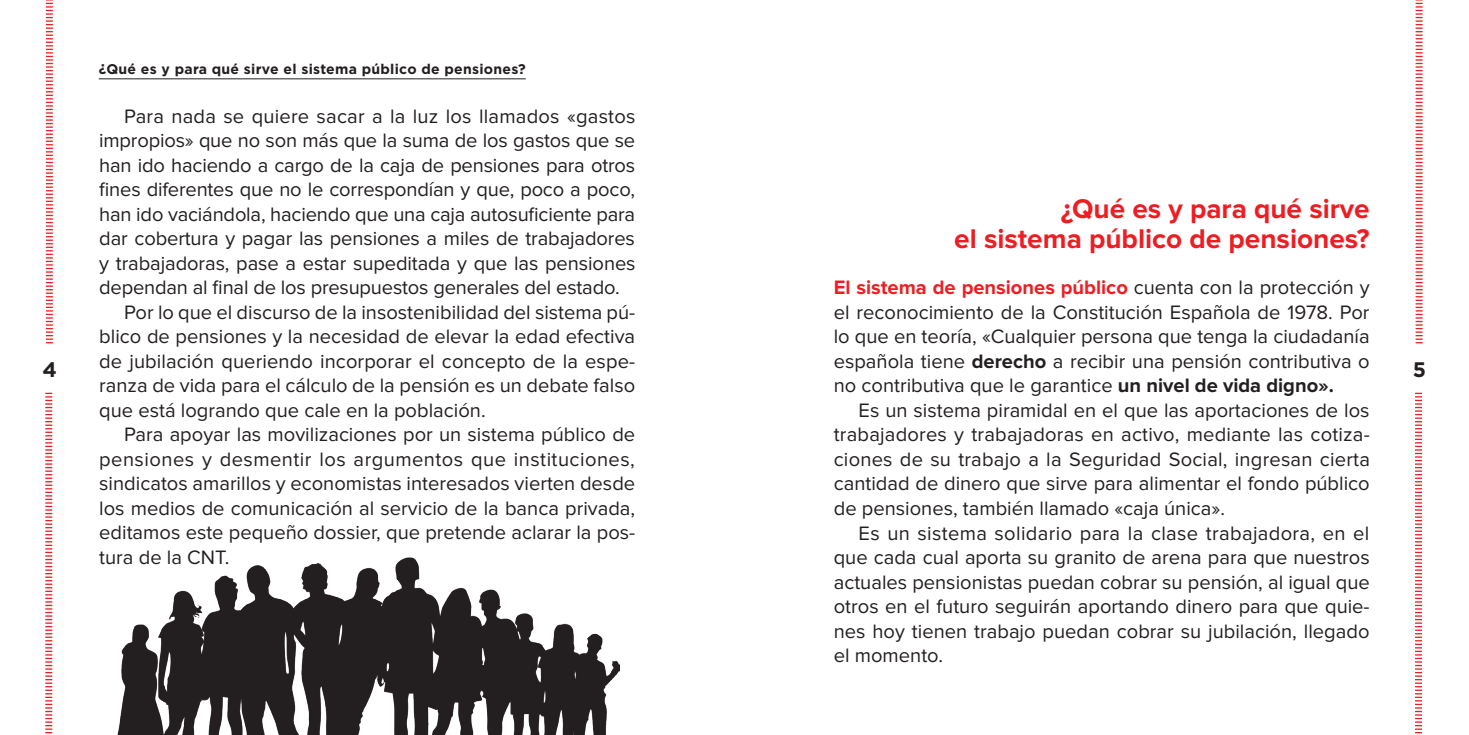
<style>
.page{position:relative;width:1469px;height:735px;background:#fff}
.page>*{position:absolute;margin:0;border:0;box-sizing:border-box;transform-origin:0 0}
.t1{font:700 28px/29.8px "Proxima Nova";color:#ee1d23;text-align:right}
.t2{font:700 21px "Gotham";color:#231f20}
.t3{font:20.12px/24.5px "Proxima Nova";color:#231f20;text-align:justify}
.t4{font:20.12px "Proxima Nova";letter-spacing:.025em;color:#231f20}
.t5{font:700 14px "Gotham";letter-spacing:.02em;color:#231f20}
.s1{font-weight:700;color:#ee1d23}
.s2{font-weight:700}
</style>
<div class="page">
<svg style="left:1415px;top:0;width:7px;height:343px"></svg>
<svg style="left:1415px;top:392px;width:6px;height:342px"></svg>
<hr style="left:99px;top:78px;width:427px;height:1px;background:#231f20">
<svg style="left:46px;top:0;width:7px;height:343px"></svg>
<svg style="left:45px;top:392px;width:7px;height:342px"></svg>
<img style="left:117px;top:557px;width:502px;height:177px">
<p class="t5" style="left:99px;top:60px;width:428px">¿Qué es y para qué sirve el sistema público de pensiones?</p>
<p class="t3" style="left:124px;top:104px;width:513px">Para nada se quiere sacar a la luz los llamados «gastos</p>
<p class="t3" style="left:99px;top:129px;width:537px">impropios» que no son más que la suma de los gastos que se</p>
<p class="t3" style="left:99px;top:153px;width:537px">han ido haciendo a cargo de la caja de pensiones para otros</p>
<p class="t3" style="left:99px;top:178px;width:537px">fines diferentes que no le correspondían y que, poco a poco,</p>
<p class="t3" style="left:99px;top:202px;width:537px">han ido vaciándola, haciendo que una caja autosuficiente para</p>
<p class="t3" style="left:99px;top:227px;width:537px">dar cobertura y pagar las pensiones a miles de trabajadores</p>
<p class="t3" style="left:99px;top:251px;width:538px">y trabajadoras, pase a estar supeditada y que las pensiones</p>
<p class="t3" style="left:99px;top:276px;width:522px">dependan al final de los presupuestos generales del estado.</p>
<p class="t3" style="left:124px;top:300px;width:513px">Por lo que el discurso de la insostenibilidad del sistema pú-</p>
<p class="t3" style="left:99px;top:325px;width:537px">blico de pensiones y la necesidad de elevar la edad efectiva</p>
<p class="t3" style="left:99px;top:349px;width:537px">de jubilación queriendo incorporar el concepto de la espe-</p>
<p class="t3" style="left:99px;top:374px;width:537px">ranza de vida para el cálculo de la pensión es un debate falso</p>
<p class="t3" style="left:99px;top:398px;width:388px">que está logrando que cale en la población.</p>
<p class="t3" style="left:124px;top:423px;width:512px">Para apoyar las movilizaciones por un sistema público de</p>
<p class="t4" style="left:99px;top:449px;width:537px">pensiones y desmentir los argumentos que instituciones,</p>
<p class="t3" style="left:99px;top:472px;width:537px">sindicatos amarillos y economistas interesados vierten desde</p>
<p class="t3" style="left:99px;top:496px;width:537px">los medios de comunicación al servicio de la banca privada,</p>
<p class="t3" style="left:99px;top:521px;width:537px">editamos este pequeño dossier, que pretende aclarar la pos-</p>
<p class="t3" style="left:99px;top:545px;width:132px">tura de la CNT.</p>
<h1 class="t1" style="left:954px;top:195px;width:417px">¿Qué es y para qué sirve<br>el sistema público de pensiones?</h1>
<p class="t3" style="left:833px;top:276px;width:537px"><span class="s1">El sistema de pensiones público</span> cuenta con la protección y el reconocimiento de la Constitución Española de 1978. Por lo que en teoría, «Cualquier persona que tenga la ciudadanía española tiene <span class="s2">derecho</span> a recibir una pensión contributiva o no contributiva que le garantice <span class="s2">un nivel de vida digno».</span></p>
<p class="t3" style="left:833px;top:398px;width:537px;text-indent:25px">Es un sistema piramidal en el que las aportaciones de los trabajadores y trabajadoras en activo, mediante las cotiza&shy;ciones de su trabajo a la Seguridad Social, ingresan cierta cantidad de dinero que sirve para alimentar el fondo público de pensiones, también llamado «caja única».</p>
<p class="t3" style="left:833px;top:521px;width:537px;text-indent:25px">Es un sistema solidario para la clase trabajadora, en el que cada cual aporta su granito de arena para que nuestros actuales pensionistas puedan cobrar su pensión, al igual que otros en el futuro seguirán aportando dinero para que quie&shy;nes hoy tienen trabajo puedan cobrar su jubilación, llegado el momento.</p>
<p class="t2" style="left:42px;top:357px;width:16px">4</p>
<p class="t2" style="left:1412px;top:357px;width:15px">5</p>
</div>
